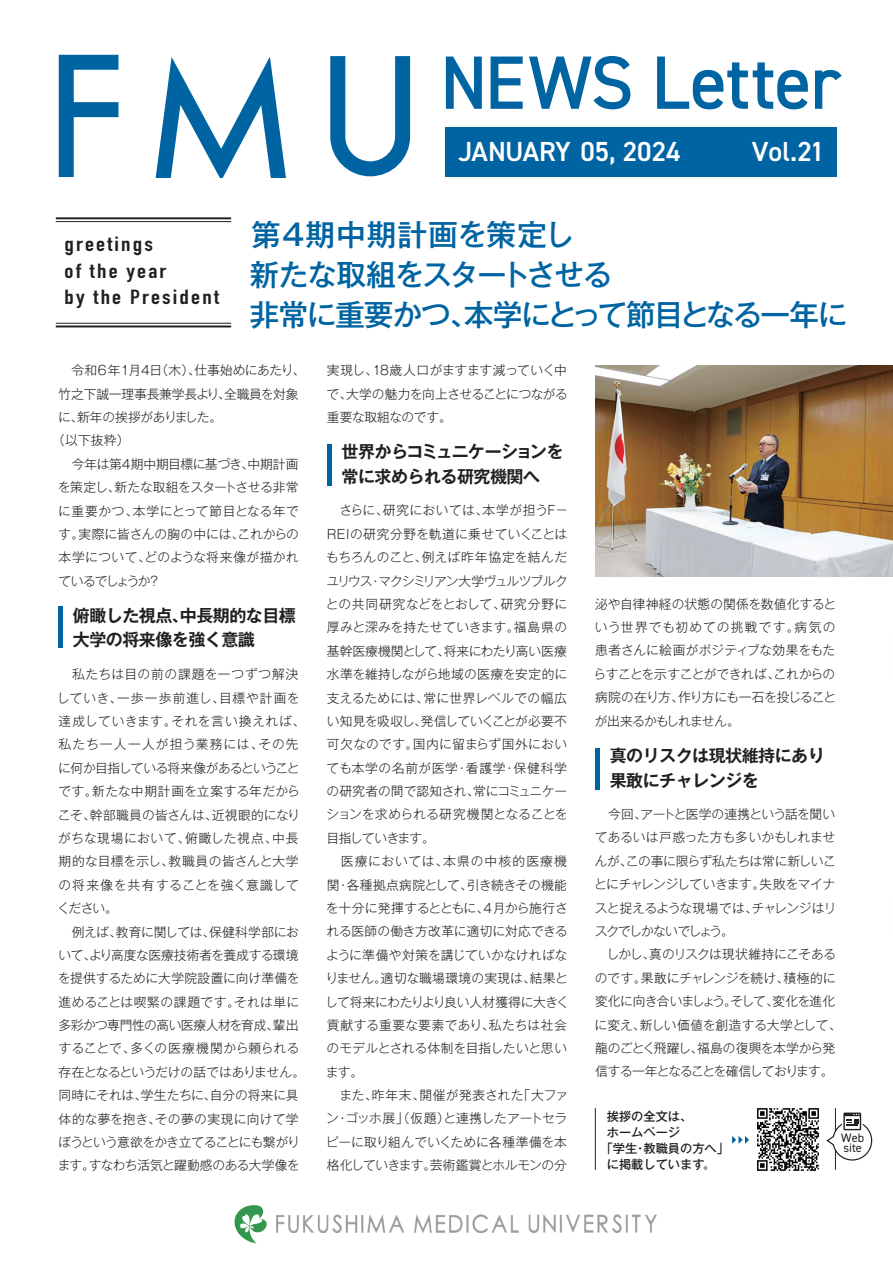
<style>
.page{position:relative;width:893px;height:1263px;background:#fff}
.page>*{position:absolute;margin:0;border:0;box-sizing:border-box;transform-origin:0 0}
.t1{font:73.5px "DIN2014";color:#0164a2}
.t2{font:500 29.7px/40.3px "Gothic MB101 Pro";letter-spacing:-.045em;color:#0164a2}
.t3{font:600 27.6px "DIN2014";color:#fff}
.t4{font:700 20.25px/26.4px "DIN Condensed";letter-spacing:.09em;color:#231f20;scale:1.2 1}
.t5{font:700 16.95px/24.5px "Gothic MB101 Pro De";letter-spacing:-.03em;color:#231f20}
.t6{font:300 12.75px/23.4px "Gothic MB101 Pro";letter-spacing:-.01em;color:#231f20}
.t7{font:300 12.75px/23.4px "Gothic MB101 Pro";letter-spacing:-.03em;color:#231f20}
.t8{font:300 12.75px "Gothic MB101 Pro";letter-spacing:-.035em;color:#231f20}
.t9{font:300 12.75px "Gothic MB101 Pro";letter-spacing:-.05em;color:#231f20}
.t10{font:300 12.75px "Gothic MB101 Pro";letter-spacing:.035em;color:#231f20}
.t11{font:300 12.75px "Gothic MB101 Pro";letter-spacing:.03em;color:#231f20}
.t12{font:300 12.75px "Gothic MB101 Pro";letter-spacing:-.13em;color:#231f20}
.t13{font:12.3px/9.9px "DIN2014";color:#231f20}
.t14{font:500 12.15px "Gothic MB101 Pro";color:#231f20}
</style>
<div class="page">
<hr style="left:892px;top:0;width:1px;height:381px;background:#e1e7f2">
<div style="left:445px;top:127px;width:391px;height:49px;background:#0164a2"></div>
<svg style="left:445px;top:56px;width:37px;height:53px"></svg>
<svg style="left:490px;top:56px;width:141px;height:54px"></svg>
<svg style="left:657px;top:56px;width:185px;height:54px"></svg>
<svg style="left:58px;top:54px;width:61px;height:123px"></svg>
<div style="left:66px;top:102px;width:52px;height:15px;background:#0164a2"></div>
<svg style="left:330px;top:56px;width:81px;height:121px"></svg>
<svg style="left:155px;top:56px;width:131px;height:121px"></svg>
<hr style="left:56px;top:325px;width:175px;height:2px;background:#231f20">
<hr style="left:56px;top:323px;width:175px;height:1px;background:#231f20">
<hr style="left:56px;top:217px;width:175px;height:2px;background:#231f20">
<hr style="left:56px;top:221px;width:175px;height:1px;background:#231f20">
<hr style="left:59px;top:607px;width:4px;height:41px;background:#0164a2">
<div style="left:595px;top:748px;width:5px;height:41px;background:#0164a2"></div>
<img style="left:757px;top:1108px;width:62px;height:63px">
<hr style="left:595px;top:1108px;width:1px;height:62px;background:#231f20">
<hr style="left:835px;top:1108px;width:1px;height:62px;background:#231f20">
<svg style="left:732px;top:1136px;width:17px;height:8px"></svg>
<svg style="left:826px;top:1109px;width:47px;height:52px"></svg>
<img style="left:595px;top:365px;width:298px;height:211px">
<svg style="left:892px;top:407px;width:1px;height:43px"></svg>
<hr style="left:327px;top:444px;width:4px;height:41px;background:#0164a2">
<img style="left:276px;top:1215px;width:381px;height:17px">
<svg style="left:234px;top:1205px;width:33px;height:38px"></svg>
<h1 class="t1" style="left:440px;top:37px;width:401px">NEWS Letter</h1>
<h3 class="t4" style="left:65px;top:231px;width:130px">greetings<br>of the year<br>by the President</h3>
<h3 class="t3" style="left:458px;top:134px;width:224px">JANUARY 05, 2024</h3>
<h3 class="t3" style="left:752px;top:133px;width:74px">Vol.21</h3>
<h2 class="t2" style="left:249px;top:210px;width:600px">第４期中期計画を策定し<br>新たな取組をスタートさせる<br>非常に重要かつ、本学にとって節目となる一年に</h2>
<p class="t9" style="left:59px;top:360px;width:248px">　令和６年１月４日（木）、仕事始めにあたり、</p>
<p class="t6" style="left:59px;top:380px;width:242px">竹之下誠一理事長兼学長より、全職員を対象</p>
<p class="t7" style="left:58px;top:404px;width:166px">に、新年の挨拶がありました。</p>
<p class="t6" style="left:52px;top:427px;width:79px">（以下抜粋）</p>
<p class="t8" style="left:72px;top:453px;width:228px">今年は第４期中期目標に基づき、中期計画</p>
<p class="t8" style="left:58px;top:477px;width:242px">を策定し、新たな取組をスタートさせる非常</p>
<p class="t10" style="left:58px;top:500px;width:242px">に重要かつ、本学にとって節目となる年で</p>
<p class="t6" style="left:59px;top:521px;width:242px">す。実際に皆さんの胸の中には、これからの</p>
<p class="t11" style="left:59px;top:547px;width:242px">本学について、どのような将来像が描かれ</p>
<p class="t12" style="left:58px;top:570px;width:104px">ているでしょうか？</p>
<h3 class="t5" style="left:73px;top:601px;width:224px">俯瞰した視点、中長期的な目標大学の将来像を強く意識</h3>
<p class="t6" style="left:57px;top:661px;width:250px;text-indent:15px">私たちは目の前の課題を一つずつ解決していき、一歩一歩前進し、目標や計画を達成していきます。それを言い換えれば、私たち一人一人が担う業務には、その先に何か目指している将来像があるということです。新たな中期計画を立案する年だからこそ、幹部職員の皆さんは、近視眼的になりがちな現場において、俯瞰した視点、中長期的な目標を示し、教職員の皆さんと大学の将来像を共有することを強く意識してください。<br>　例えば、教育に関しては、保健科学部において、より高度な医療技術者を養成する環境を提供するために大学院設置に向け準備を進めることは喫緊の課題です。それは単に多彩かつ専門性の高い医療人材を育成、輩出することで、多くの医療機関から頼られる存在となるというだけの話ではありません。同時にそれは、学生たちに、自分の将来に具体的な夢を抱き、その夢の実現に向けて学ぼうという意欲をかき立てることにも繋がります。すなわち活気と躍動感のある大学像を</p>
<p class="t6" style="left:327px;top:357px;width:243px;text-align:justify">実現し、18歳人口がますます減っていく中で、大学の魅力を向上させることにつながる重要な取組なのです。</p>
<h3 class="t5" style="left:342px;top:438px;width:223px">世界からコミュニケーションを常に求められる研究機関へ</h3>
<p class="t6" style="left:325px;top:497px;width:245px;text-indent:14px">さらに、研究においては、本学が担うＦ－<br>ＲＥＩの研究分野を軌道に乗せていくことはもちろんのこと、例えば昨年協定を結んだユリウス・マクシミリアン大学ヴュルツブルクとの共同研究などをとおして、研究分野に厚みと深みを持たせていきます。福島県の基幹医療機関として、将来にわたり高い医療水準を維持しながら地域の医療を安定的に支えるためには、常に世界レベルでの幅広い知見を吸収し、発信していくことが必要不可欠なのです。国内に留まらず国外においても本学の名前が医学・看護学・保健科学の研究者の間で認知され、常にコミュニケーションを求められる研究機関となることを目指していきます。<br>　医療においては、本県の中核的医療機関・各種拠点病院として、引き続きその機能を十分に発揮するとともに、４月から施行される医師の働き方改革に適切に対応できるように準備や対策を講じていかなければなりません。適切な職場環境の実現は、結果として将来にわたりより良い人材獲得に大きく貢献する重要な要素であり、私たちは社会のモデルとされる体制を目指したいと思います。<br>　また、昨年末、開催が発表された「大ファン・ゴッホ展」（仮題）と連携したアートセラピーに取り組んでいくために各種準備を本格化していきます。芸術鑑賞とホルモンの分</p>
<p class="t6" style="left:594px;top:590px;width:244px;text-align:justify">泌や自律神経の状態の関係を数値化するという世界でも初めての挑戦です。病気の患者さんに絵画がポジティブな効果をもたらすことを示すことができれば、これからの病院の在り方、作り方にも一石を投じることが出来るかもしれません。</p>
<h3 class="t5" style="left:610px;top:741px;width:216px">真のリスクは現状維持にあり果敢にチャレンジを</h3>
<p class="t7" style="left:594px;top:801px;width:249px">　今回、アートと医学の連携という話を聞いてあるいは戸惑った方も多いかもしれませんが、この事に限らず私たちは常に新しいことにチャレンジしていきます。失敗をマイナスと捉えるような現場では、チャレンジはリスクでしかないでしょう。<br>　しかし、真のリスクは現状維持にこそあるのです。果敢にチャレンジを続け、積極的に変化に向き合いましょう。そして、変化を進化に変え、新しい価値を創造する大学として、龍のごとく飛躍し、福島の復興を本学から発信する一年となることを確信しております。</p>
<p class="t14" style="left:607px;top:1106px;width:87px">挨拶の全文は、</p>
<p class="t14" style="left:607px;top:1122px;width:75px">ホームページ</p>
<p class="t14" style="left:601px;top:1138px;width:130px">「学生・教職員の方へ」</p>
<p class="t14" style="left:607px;top:1154px;width:110px">に掲載しています。</p>
<p class="t13" style="left:841px;top:1133px;width:24px">Web site</p>
</div>
